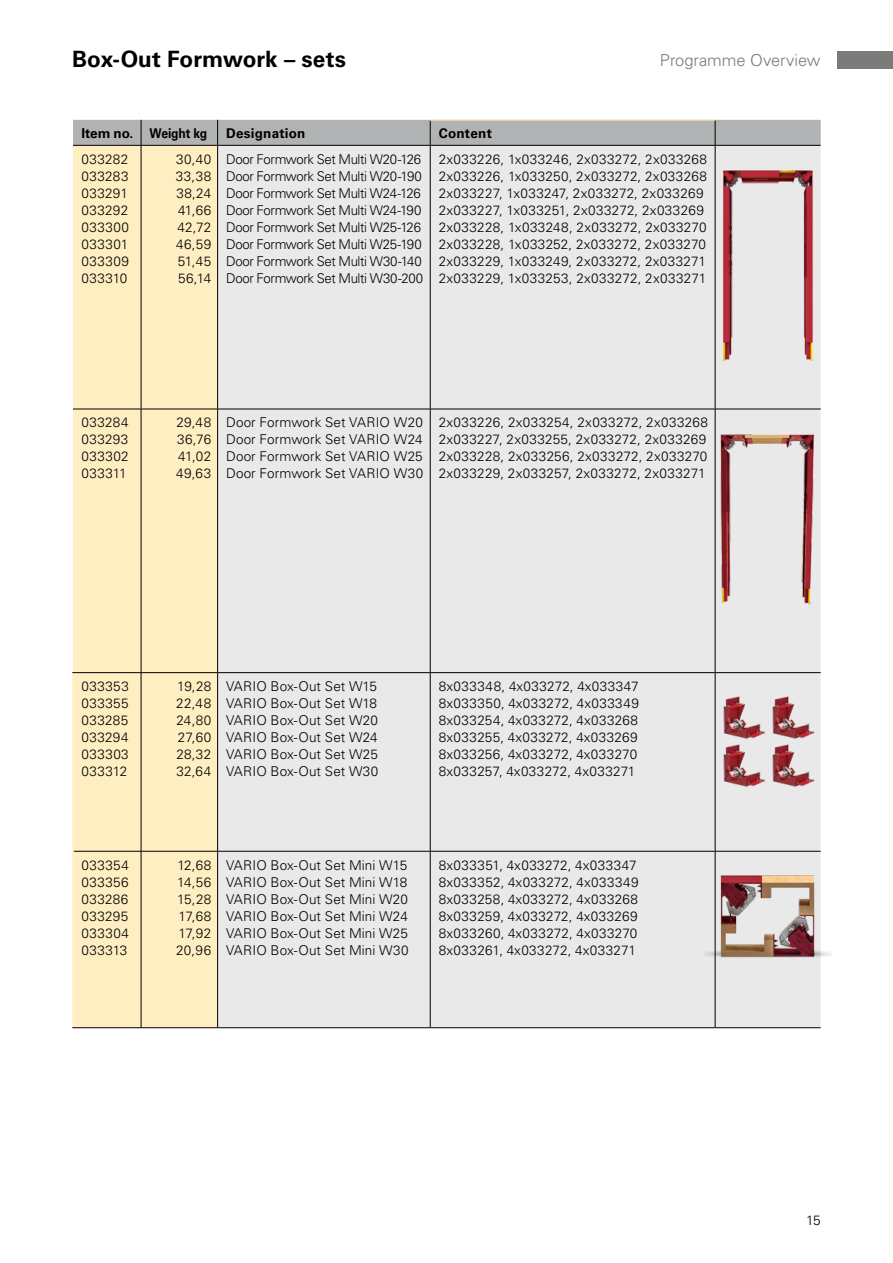
<style>
.page{position:relative;width:893px;height:1263px;background:#fff}
.page>*{position:absolute;margin:0;border:0;box-sizing:border-box;transform-origin:0 0}
.t1{font:700 22.5px "Univers LT Pro";color:#000}
.t2{font:300 16.5px "Univers LT Pro";letter-spacing:-.005em;color:#7b7b7a}
.t3{font:300 13.5px/17px "Univers LT Pro";letter-spacing:.02em;color:#000;text-align:justify}
.t4{font:300 13.5px/17px "Univers LT Pro";letter-spacing:-.03em;color:#000}
.t5{font:700 13.5px "Univers LT Pro";letter-spacing:.01em;color:#000}
.t6{font:700 13.5px "Univers LT Pro";letter-spacing:-.01em;color:#000}
</style>
<div class="page">
<div style="left:73px;top:146px;width:144px;height:881px;background:#ffeec2"></div>
<div style="left:218px;top:146px;width:603px;height:881px;background:#e9e9e9"></div>
<hr style="left:73px;top:145px;width:68px;height:1px;background:#000">
<hr style="left:141px;top:145px;width:77px;height:1px;background:#000">
<hr style="left:141px;top:146px;width:1px;height:263px;background:#000">
<hr style="left:218px;top:145px;width:212px;height:1px;background:#000">
<hr style="left:217px;top:146px;width:1px;height:263px;background:#000">
<hr style="left:430px;top:145px;width:285px;height:1px;background:#000">
<hr style="left:430px;top:146px;width:1px;height:263px;background:#000">
<hr style="left:715px;top:145px;width:106px;height:1px;background:#000">
<hr style="left:73px;top:409px;width:68px;height:1px;background:#000">
<hr style="left:141px;top:409px;width:77px;height:1px;background:#000">
<hr style="left:141px;top:409px;width:1px;height:263px;background:#000">
<hr style="left:218px;top:409px;width:212px;height:1px;background:#000">
<hr style="left:217px;top:409px;width:1px;height:263px;background:#000">
<hr style="left:430px;top:409px;width:285px;height:1px;background:#000">
<hr style="left:430px;top:409px;width:1px;height:263px;background:#000">
<hr style="left:715px;top:409px;width:106px;height:1px;background:#000">
<hr style="left:72px;top:673px;width:2px;height:178px;background:#ffeec2">
<hr style="left:72px;top:851px;width:2px;height:176px;background:#ffeec2">
<hr style="left:72px;top:672px;width:69px;height:1px;background:#000">
<hr style="left:141px;top:672px;width:77px;height:1px;background:#000">
<hr style="left:141px;top:673px;width:1px;height:178px;background:#000">
<hr style="left:218px;top:672px;width:212px;height:1px;background:#000">
<hr style="left:217px;top:673px;width:1px;height:178px;background:#000">
<hr style="left:430px;top:672px;width:285px;height:1px;background:#000">
<hr style="left:430px;top:673px;width:1px;height:178px;background:#000">
<hr style="left:715px;top:672px;width:106px;height:1px;background:#000">
<hr style="left:74px;top:851px;width:67px;height:1px;background:#000">
<hr style="left:141px;top:851px;width:77px;height:1px;background:#000">
<hr style="left:141px;top:851px;width:1px;height:176px;background:#000">
<hr style="left:218px;top:851px;width:212px;height:1px;background:#000">
<hr style="left:217px;top:851px;width:1px;height:176px;background:#000">
<hr style="left:430px;top:851px;width:285px;height:1px;background:#000">
<hr style="left:430px;top:851px;width:1px;height:176px;background:#000">
<hr style="left:715px;top:851px;width:106px;height:1px;background:#000">
<hr style="left:72px;top:1027px;width:69px;height:1px;background:#000">
<hr style="left:141px;top:1027px;width:77px;height:1px;background:#000">
<hr style="left:218px;top:1027px;width:212px;height:1px;background:#000">
<hr style="left:430px;top:1027px;width:285px;height:1px;background:#000">
<hr style="left:715px;top:1027px;width:106px;height:1px;background:#000">
<hr style="left:430px;top:119px;width:285px;height:2px;background:#ffeec2">
<svg style="left:73px;top:120px;width:748px;height:25px;background:#aeafb0"></svg>
<hr style="left:715px;top:146px;width:1px;height:263px;background:#000">
<hr style="left:715px;top:409px;width:1px;height:263px;background:#000">
<hr style="left:715px;top:673px;width:1px;height:178px;background:#000">
<hr style="left:715px;top:851px;width:1px;height:176px;background:#000">
<div style="left:838px;top:51px;width:55px;height:17px;background:#7b7b7a"></div>
<img style="left:720px;top:168px;width:95px;height:197px">
<img style="left:717px;top:429px;width:100px;height:176px">
<img style="left:722px;top:696px;width:43px;height:44px">
<img style="left:771px;top:696px;width:43px;height:44px">
<img style="left:722px;top:744px;width:43px;height:44px">
<img style="left:771px;top:744px;width:43px;height:44px">
<img style="left:705px;top:867px;width:126px;height:94px">
<h1 class="t1" style="left:72px;top:46px;width:275px">Box-Out Formwork – sets</h1>
<p class="t2" style="left:660px;top:50px;width:162px">Programme Overview</p>
<p class="t6" style="left:82px;top:125px;width:127px">Item no. Weight kg</p>
<p class="t5" style="left:226px;top:125px;width:81px">Designation</p>
<p class="t5" style="left:439px;top:125px;width:55px">Content</p>
<p class="t3" style="left:82px;top:151px;width:49px">033282<br>033283<br>033291<br>033292<br>033300<br>033301<br>033309<br>033310</p>
<p class="t3" style="left:176px;top:151px;width:37px">30,40<br>33,38<br>38,24<br>41,66<br>42,72<br>46,59<br>51,45<br>56,14</p>
<p class="t4" style="left:226px;top:151px;width:199px">Door Formwork Set Multi W20-126<br>Door Formwork Set Multi W20-190<br>Door Formwork Set Multi W24-126<br>Door Formwork Set Multi W24-190<br>Door Formwork Set Multi W25-126<br>Door Formwork Set Multi W25-190<br>Door Formwork Set Multi W30-140<br>Door Formwork Set Multi W30-200</p>
<p class="t3" style="left:439px;top:151px;width:270px;text-align:left">2x033226, 1x033246, 2x033272, 2x033268<br>2x033226, 1x033250, 2x033272, 2x033268<br>2x033227, 1x033247, 2x033272, 2x033269<br>2x033227, 1x033251, 2x033272, 2x033269<br>2x033228, 1x033248, 2x033272, 2x033270<br>2x033228, 1x033252, 2x033272, 2x033270<br>2x033229, 1x033249, 2x033272, 2x033271<br>2x033229, 1x033253, 2x033272, 2x033271</p>
<p class="t3" style="left:82px;top:414px;width:49px">033284<br>033293<br>033302<br>033311</p>
<p class="t3" style="left:176px;top:414px;width:37px">29,48<br>36,76<br>41,02<br>49,63</p>
<p class="t3" style="left:226px;top:414px;width:199px">Door Formwork Set VARIO W20<br>Door Formwork Set VARIO W24<br>Door Formwork Set VARIO W25<br>Door Formwork Set VARIO W30</p>
<p class="t3" style="left:439px;top:414px;width:271px;text-align:left">2x033226, 2x033254, 2x033272, 2x033268<br>2x033227, 2x033255, 2x033272, 2x033269<br>2x033228, 2x033256, 2x033272, 2x033270<br>2x033229, 2x033257, 2x033272, 2x033271</p>
<p class="t3" style="left:82px;top:678px;width:49px">033353<br>033355<br>033285<br>033294<br>033303<br>033312</p>
<p class="t3" style="left:176px;top:678px;width:36px">19,28<br>22,48<br>24,80<br>27,60<br>28,32<br>32,64</p>
<p class="t3" style="left:226px;top:678px;width:154px">VARIO Box-Out Set W15<br>VARIO Box-Out Set W18<br>VARIO Box-Out Set W20<br>VARIO Box-Out Set W24<br>VARIO Box-Out Set W25<br>VARIO Box-Out Set W30</p>
<p class="t3" style="left:439px;top:678px;width:202px;text-align:left">8x033348, 4x033272, 4x033347<br>8x033350, 4x033272, 4x033349<br>8x033254, 4x033272, 4x033268<br>8x033255, 4x033272, 4x033269<br>8x033256, 4x033272, 4x033270<br>8x033257, 4x033272, 4x033271</p>
<p class="t3" style="left:82px;top:856px;width:49px">033354<br>033356<br>033286<br>033295<br>033304<br>033313</p>
<p class="t3" style="left:176px;top:856px;width:36px">12,68<br>14,56<br>15,28<br>17,68<br>17,92<br>20,96</p>
<p class="t3" style="left:226px;top:856px;width:184px">VARIO Box-Out Set Mini W15<br>VARIO Box-Out Set Mini W18<br>VARIO Box-Out Set Mini W20<br>VARIO Box-Out Set Mini W24<br>VARIO Box-Out Set Mini W25<br>VARIO Box-Out Set Mini W30</p>
<p class="t3" style="left:439px;top:856px;width:201px;text-align:left">8x033351, 4x033272, 4x033347<br>8x033352, 4x033272, 4x033349<br>8x033258, 4x033272, 4x033268<br>8x033259, 4x033272, 4x033269<br>8x033260, 4x033272, 4x033270<br>8x033261, 4x033272, 4x033271</p>
<p class="t3" style="left:806px;top:1212px;width:16px">15</p>
</div>
